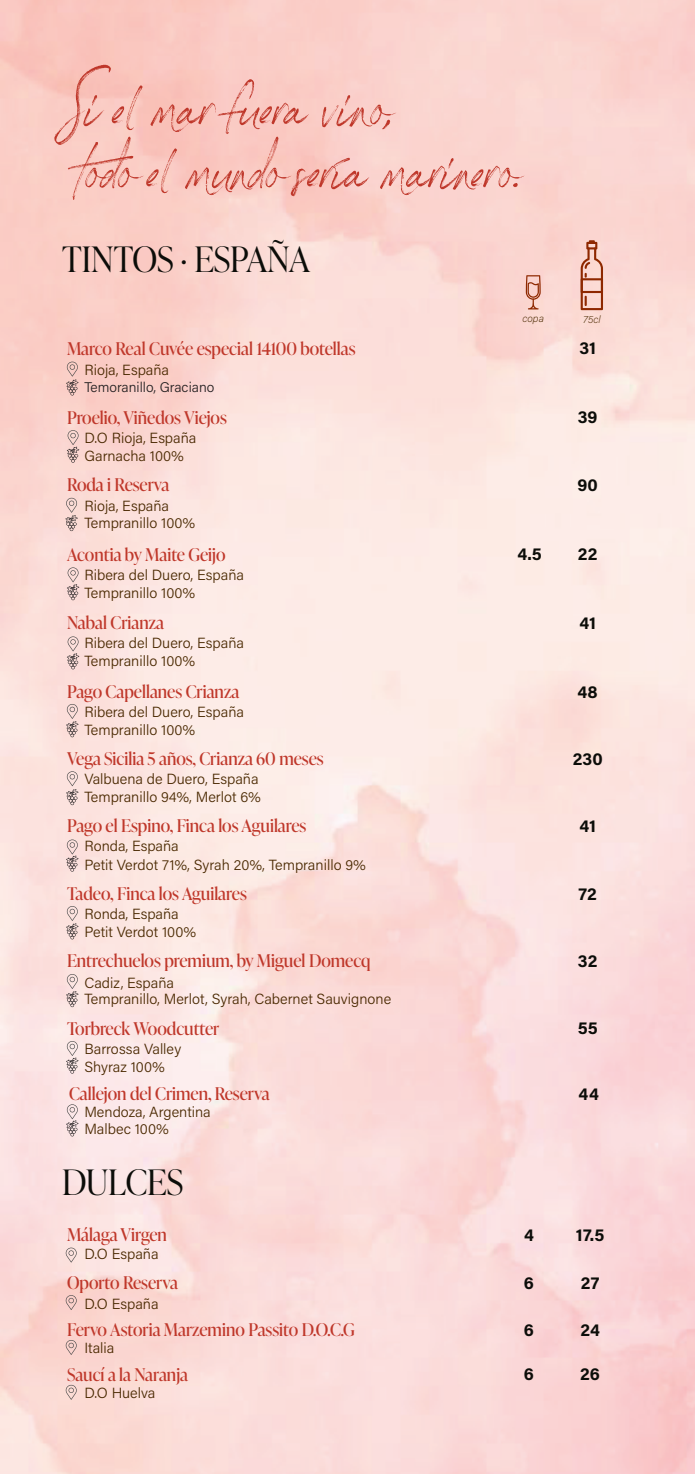
<style>
.page{position:relative;width:695px;height:1474px;background:#fff}
.page>*{position:absolute;margin:0;border:0;box-sizing:border-box;transform-origin:0 0}
.t1{font:italic 70px/63px "Rustic Gold Alt";color:#bf372a}
.t2{font:300 35px "Ivy Presto Display";color:#0c0d09}
.t3{font:17.5px "Ivy Presto Display";color:#bf372a}
.t4{font:700 17.5px "Acumin Pro";letter-spacing:.005em;color:#0c0d09}
.t5{font:300 14.7px/17.8px "Acumin Pro";color:#492800}
.t6{font:300 14px "Acumin Pro";color:#231f20}
.t7{font:italic 200 10.5px "Acumin Pro";color:#492800}
</style>
<div class="page">
<img style="left:0;top:0;width:694px;height:1473px">
<svg style="left:525px;top:275px;width:15px;height:34px"></svg>
<svg style="left:580px;top:240px;width:23px;height:70px;background:#d8a190"></svg>
<svg style="left:66px;top:361px;width:12px;height:34px"></svg>
<svg style="left:67px;top:430px;width:12px;height:33px"></svg>
<svg style="left:65px;top:498px;width:13px;height:33px"></svg>
<svg style="left:67px;top:567px;width:12px;height:33px"></svg>
<svg style="left:67px;top:636px;width:12px;height:33px"></svg>
<svg style="left:66px;top:704px;width:12px;height:33px"></svg>
<svg style="left:66px;top:771px;width:12px;height:34px"></svg>
<svg style="left:66px;top:839px;width:12px;height:32px"></svg>
<svg style="left:66px;top:906px;width:12px;height:33px"></svg>
<svg style="left:66px;top:974px;width:12px;height:33px"></svg>
<svg style="left:66px;top:1041px;width:12px;height:32px"></svg>
<svg style="left:66px;top:1104px;width:12px;height:32px"></svg>
<svg style="left:66px;top:1247px;width:11px;height:15px"></svg>
<svg style="left:66px;top:1295px;width:11px;height:14px"></svg>
<svg style="left:66px;top:1339px;width:11px;height:15px"></svg>
<svg style="left:66px;top:1384px;width:11px;height:15px"></svg>
<h1 class="t1" style="left:62px;top:68px;width:457px">Si el mar fuera vino,<br>todo el mundo sería marinero.</h1>
<h2 class="t2" style="left:62px;top:234px;width:249px">TINTOS · ESPAÑA</h2>
<p class="t7" style="left:522px;top:311px;width:23px">copa</p>
<p class="t7" style="left:583px;top:312px;width:19px">75cl</p>
<p class="t3" style="left:67px;top:336px;width:290px">Marco Real Cuvée especial 14100 botellas</p>
<p class="t4" style="left:579px;top:336px;width:18px">31</p>
<p class="t5" style="left:84px;top:360px;width:86px">Rioja, España</p>
<p class="t6" style="left:84px;top:378px;width:131px">Temoranillo, Graciano</p>
<p class="t3" style="left:67px;top:405px;width:161px">Proelio, Viñedos Viejos</p>
<p class="t4" style="left:577px;top:405px;width:21px">39</p>
<p class="t5" style="left:84px;top:428px;width:114px">D.O Rioja, España<br>Garnacha 100%</p>
<p class="t3" style="left:67px;top:472px;width:104px">Roda i Reserva</p>
<p class="t4" style="left:577px;top:472px;width:22px">90</p>
<p class="t5" style="left:84px;top:496px;width:112px">Rioja, España<br>Tempranillo 100%</p>
<p class="t3" style="left:67px;top:542px;width:160px">Acontia by Maite Geijo</p>
<p class="t4" style="left:517px;top:542px;width:26px">4.5</p>
<p class="t4" style="left:577px;top:542px;width:21px">22</p>
<p class="t5" style="left:84px;top:565px;width:161px">Ribera del Duero, España<br>Tempranillo 100%</p>
<p class="t3" style="left:67px;top:610px;width:99px">Nabal Crianza</p>
<p class="t4" style="left:579px;top:610px;width:18px">41</p>
<p class="t5" style="left:84px;top:633px;width:161px">Ribera del Duero, España<br>Tempranillo 100%</p>
<p class="t3" style="left:67px;top:679px;width:174px">Pago Capellanes Crianza</p>
<p class="t4" style="left:577px;top:679px;width:22px">48</p>
<p class="t5" style="left:84px;top:702px;width:161px">Ribera del Duero, España<br>Tempranillo 100%</p>
<p class="t3" style="left:67px;top:746px;width:258px">Vega Sicilia 5 años, Crianza 60 meses</p>
<p class="t4" style="left:572px;top:746px;width:31px">230</p>
<p class="t5" style="left:84px;top:769px;width:178px">Valbuena de Duero, España<br>Tempranillo 94%, Merlot 6%</p>
<p class="t3" style="left:67px;top:813px;width:241px">Pago el Espino, Finca los Aguilares</p>
<p class="t4" style="left:579px;top:813px;width:18px">41</p>
<p class="t5" style="left:84px;top:835px;width:283px;line-height:19.4px">Ronda, España<br>Petit Verdot 71%, Syrah 20%, Tempranillo 9%</p>
<p class="t3" style="left:67px;top:881px;width:181px">Tadeo, Finca los Aguilares</p>
<p class="t4" style="left:578px;top:881px;width:20px">72</p>
<p class="t5" style="left:84px;top:904px;width:113px">Ronda, España<br>Petit Verdot 100%</p>
<p class="t3" style="left:67px;top:948px;width:305px">Entrechuelos premium, by Miguel Domecq</p>
<p class="t4" style="left:578px;top:948px;width:21px">32</p>
<p class="t5" style="left:84px;top:973px;width:308px;line-height:16.6px">Cadiz, España<br>Tempranillo, Merlot, Syrah, Cabernet Sauvignone</p>
<p class="t3" style="left:67px;top:1015px;width:154px">Torbreck Woodcutter</p>
<p class="t4" style="left:577px;top:1015px;width:22px">55</p>
<p class="t5" style="left:84px;top:1039px;width:98px">Barrossa Valley<br>Shyraz 100%</p>
<p class="t3" style="left:69px;top:1081px;width:202px">Callejon del Crimen, Reserva</p>
<p class="t4" style="left:578px;top:1081px;width:22px">44</p>
<p class="t5" style="left:84px;top:1102px;width:128px">Mendoza, Argentina<br>Malbec 100%</p>
<h2 class="t2" style="left:62px;top:1156px;width:123px">DULCES</h2>
<p class="t3" style="left:67px;top:1222px;width:101px">Málaga Virgen</p>
<p class="t4" style="left:524px;top:1222px;width:11px">4</p>
<p class="t4" style="left:575px;top:1222px;width:30px">17.5</p>
<p class="t5" style="left:84px;top:1244px;width:76px">D.O España</p>
<p class="t3" style="left:67px;top:1270px;width:112px">Oporto Reserva</p>
<p class="t4" style="left:524px;top:1270px;width:12px">6</p>
<p class="t4" style="left:580px;top:1270px;width:20px">27</p>
<p class="t5" style="left:84px;top:1294px;width:76px">D.O España</p>
<p class="t3" style="left:67px;top:1317px;width:289px">Fervo Astoria Marzemino Passito D.O.C.G</p>
<p class="t4" style="left:524px;top:1317px;width:12px">6</p>
<p class="t4" style="left:580px;top:1317px;width:21px">24</p>
<p class="t5" style="left:84px;top:1338px;width:32px">Italia</p>
<p class="t3" style="left:67px;top:1361px;width:123px">Saucí a la Naranja</p>
<p class="t4" style="left:524px;top:1361px;width:12px">6</p>
<p class="t4" style="left:580px;top:1361px;width:21px">26</p>
<p class="t5" style="left:84px;top:1382px;width:73px">D.O Huelva</p>
</div>
